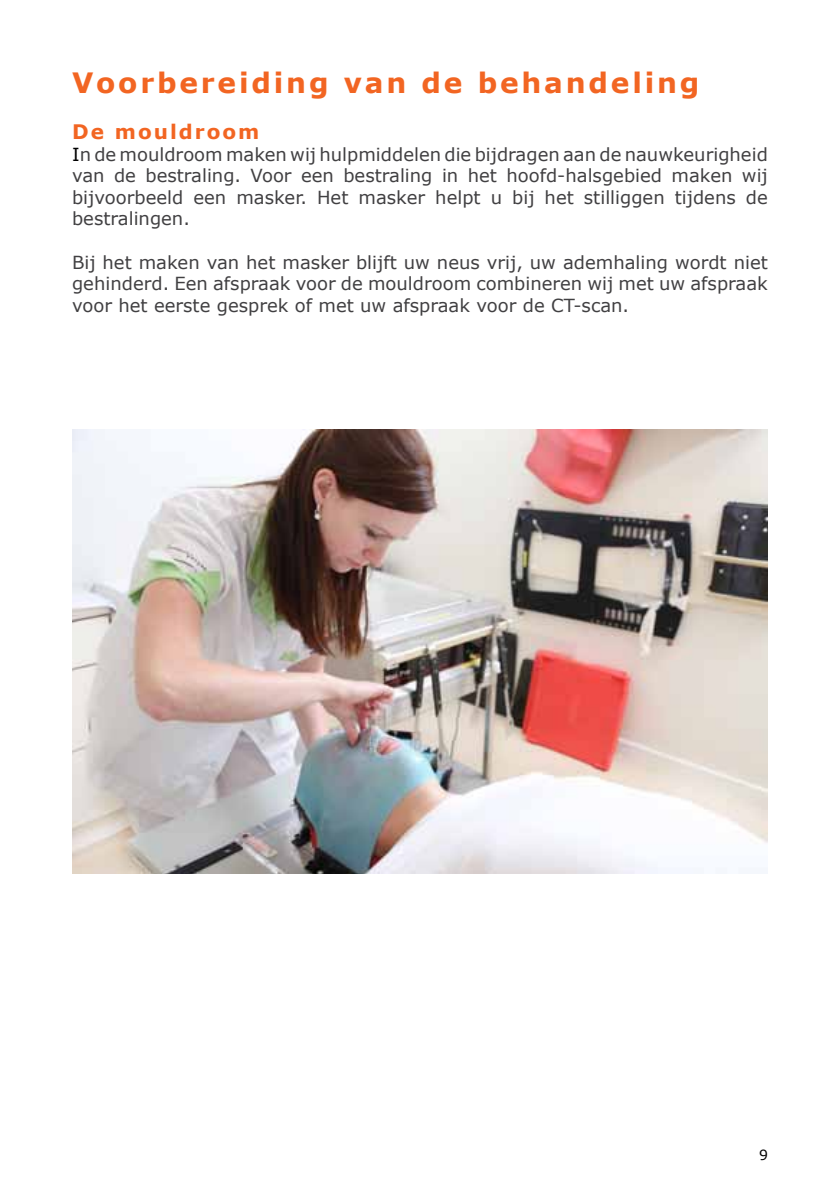
<style>
.page{position:relative;width:840px;height:1191px;background:#fff}
.page>*{position:absolute;margin:0;border:0;box-sizing:border-box;transform-origin:0 0}
.t1{font:700 28px "Verdana";letter-spacing:.1em;color:#f26522}
.t2{font:700 20px "Verdana";letter-spacing:.1em;color:#f26522}
.t3{font:18px/21.6px "Verdana";color:#414042;text-align:justify}
.t4{font:14px "Verdana";color:#000}
.s1{color:#000}
</style>
<div class="page">
<img style="left:72px;top:429px;width:695px;height:444px">
<h1 class="t1" style="left:72px;top:63px;width:628px">Voorbereiding van de behandeling</h1>
<p class="t2" style="left:72px;top:118px;width:189px">De mouldroom</p>
<p class="t3" style="left:72px;top:143px;width:697px"><span class="s1">I</span>n de mouldroom maken wij hulpmiddelen die bijdragen aan de nauwkeurigheid van de bestraling. Voor een bestraling in het hoofd-halsgebied maken wij bijvoorbeeld een masker. Het masker helpt u bij het stilliggen tijdens de bestralingen.</p>
<p class="t3" style="left:72px;top:251px;width:697px">Bij het maken van het masker blijft uw neus vrij, uw ademhaling wordt niet gehinderd. Een afspraak voor de mouldroom combineren wij met uw afspraak voor het eerste gesprek of met uw afspraak voor de CT-scan.</p>
<p class="t4" style="left:758px;top:1145px;width:10px">9</p>
</div>
